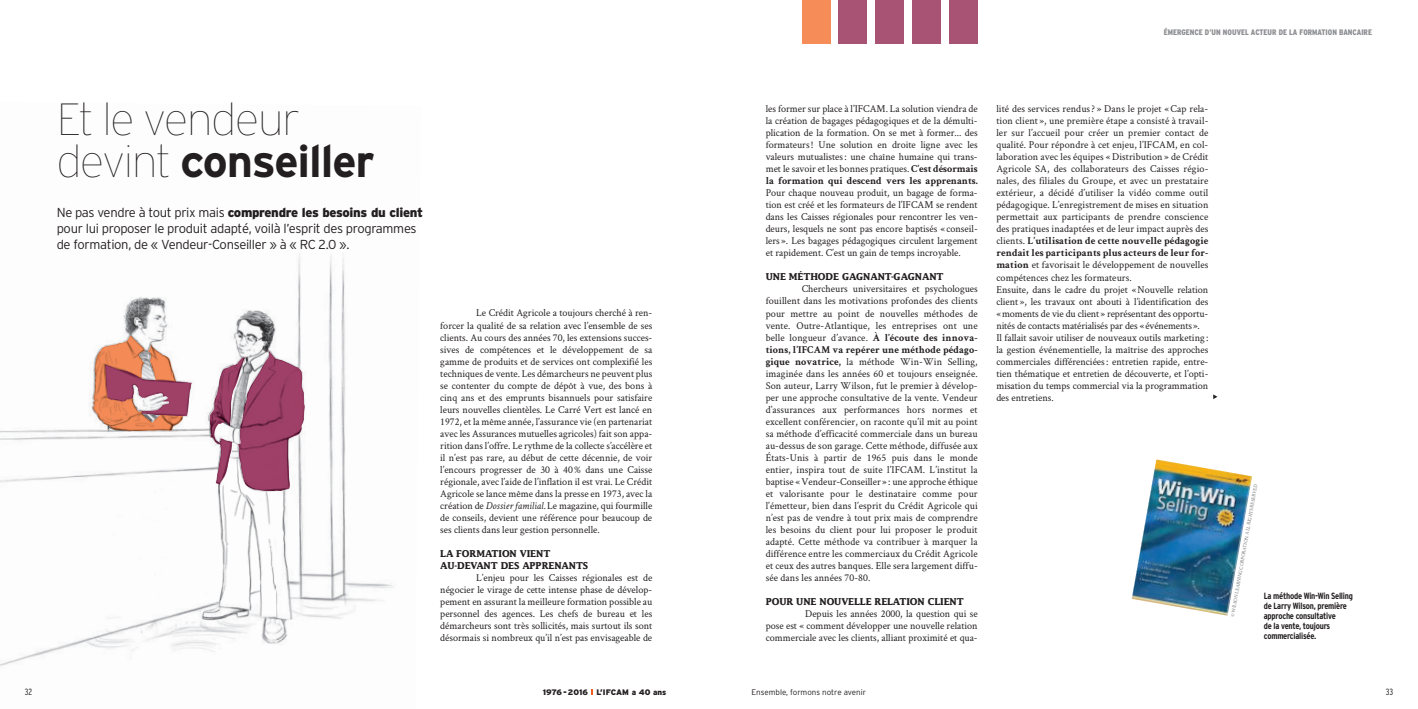
<style>
.page{position:relative;width:1418px;height:709px;background:#fff}
.page>*{position:absolute;margin:0;border:0;box-sizing:border-box;transform-origin:0 0}
.t1{font:100 45px/42px "Interstate";letter-spacing:-.025em;color:#231f20}
.t2{font:300 13px/16px "Interstate";letter-spacing:-.025em;color:#231f20}
.t3{font:10.5px/12px "Crimson Text";color:#231f20;text-align:justify}
.t4{font:700 9.5px/12px "Lucida";letter-spacing:-.01em;color:#231f20;scale:.95 1}
.t5{font:700 condensed 9px/10px "Interstate";letter-spacing:-.025em;color:#231f20}
.t6{font:300 condensed 9px "Interstate";color:#231f20}
.t7{font:900 condensed 8px "Interstate";color:#8d8f92}
.t8{font:300 8px "Interstate";color:#231f20}
.t9{font:900 8px "Interstate";color:#231f20}
.t10{font:5px "Athelas";color:#7c7e81;scale:.95 1}
.s1{font-weight:700}
.s2{font-weight:900}
.s3{font-style:italic}
</style>
<div class="page">
<svg style="left:138px;top:335px;width:54px;height:97px"></svg>
<img style="left:123px;top:298px;width:15px;height:18px">
<img style="left:138px;top:297px;width:134px;height:22px">
<img style="left:297px;top:255px;width:48px;height:135px">
<img style="left:123px;top:316px;width:15px;height:20px">
<img style="left:0;top:394px;width:138px;height:89px">
<img style="left:183px;top:389px;width:7px;height:27px">
<img style="left:329px;top:390px;width:16px;height:36px">
<img style="left:282px;top:426px;width:64px;height:142px">
<img style="left:136px;top:460px;width:141px;height:70px">
<img style="left:213px;top:530px;width:62px;height:73px">
<img style="left:275px;top:568px;width:118px;height:76px">
<img style="left:0;top:617px;width:135px;height:49px">
<img style="left:135px;top:603px;width:141px;height:49px">
<img style="left:93px;top:336px;width:90px;height:95px">
<img style="left:238px;top:350px;width:67px;height:141px">
<img style="left:209px;top:357px;width:37px;height:128px">
<img style="left:105px;top:366px;width:57px;height:35px">
<img style="left:1131px;top:459px;width:120px;height:156px">
<svg style="left:1213px;top:394px;width:4px;height:5px"></svg>
<div style="left:801px;top:0;width:29px;height:44px;background:#f68d58"></div>
<div style="left:838px;top:0;width:29px;height:44px;background:#a85374"></div>
<div style="left:875px;top:0;width:29px;height:44px;background:#a85374"></div>
<div style="left:912px;top:0;width:28px;height:44px;background:#a85374"></div>
<div style="left:949px;top:0;width:28px;height:44px;background:#a85374"></div>
<h1 class="t1" style="left:57px;top:98px;width:319px">Et le vendeur devint <span class="s1">conseiller</span></h1>
<p class="t2" style="left:57px;top:204px;width:368px">Ne pas vendre à tout prix mais <span class="s2">comprendre les besoins du client </span>pour lui proposer le produit adapté, voilà l’esprit des programmes de formation, de « Vendeur-Conseiller » à « RC 2.0 ».</p>
<p class="t3" style="left:440px;top:307px;width:213px;text-indent:36px">Le Crédit Agricole a toujours cherché à ren&shy;forcer la qualité de sa relation avec l’ensemble de ses clients. Au cours des années 70, les extensions succes&shy;sives de compétences et le développement de sa gamme de produits et de services ont complexifié les techniques de vente. Les démarcheurs ne peuvent plus se contenter du compte de dépôt à vue, des bons à cinq ans et des emprunts bisannuels pour satisfaire leurs nouvelles clientèles. Le Carré Vert est lancé en 1972, et la même année, l’assurance vie (en partenariat avec les Assurances mutuelles agricoles) fait son appa&shy;rition dans l’offre. Le rythme de la collecte s’accélère et il n’est pas rare, au début de cette décennie, de voir l’encours progresser de 30 à 40 % dans une Caisse régionale, avec l’aide de l’inflation il est vrai. Le Crédit Agricole se lance même dans la presse en 1973, avec la création de <span class="s3">Dossier familial.</span> Le magazine, qui fourmille de conseils, devient une référence pour beaucoup de ses clients dans leur gestion personnelle.</p>
<p class="t4" style="left:440px;top:547px;width:157px">LA FORMATION VIENT<br>AU-DEVANT DES APPRENANTS</p>
<p class="t3" style="left:440px;top:571px;width:213px;text-indent:36px">L’enjeu pour les Caisses régionales est de négocier le virage de cette intense phase de dévelop&shy;pement en assurant la meilleure formation possible au personnel des agences. Les chefs de bureau et les démarcheurs sont très sollicités, mais surtout ils sont désormais si nombreux qu’il n’est pas envisageable de</p>
<p class="t7" style="left:1163px;top:27px;width:210px">ÉMERGENCE D’UN NOUVEL ACTEUR DE LA FORMATION BANCAIRE</p>
<p class="t3" style="left:765px;top:103px;width:213px">les former sur place à l’IFCAM. La solution viendra de la création de bagages pédagogiques et de la démulti&shy;plication de la formation. On se met à former... des formateurs ! Une solution en droite ligne avec les valeurs mutualistes : une chaîne humaine qui trans&shy;met le savoir et les bonnes pratiques. <span class="s1">C’est désormais la formation qui descend vers les apprenants.</span></p>
<p class="t3" style="left:765px;top:187px;width:213px">Pour chaque nouveau produit, un bagage de forma&shy;tion est créé et les formateurs de l’IFCAM se rendent dans les Caisses régionales pour rencontrer les ven&shy;deurs, lesquels ne sont pas encore baptisés « conseil&shy;lers ». Les bagages pédagogiques circulent largement et rapidement. C’est un gain de temps incroyable.</p>
<p class="t4" style="left:765px;top:271px;width:189px">UNE MÉTHODE GAGNANT-GAGNANT</p>
<p class="t3" style="left:765px;top:283px;width:213px;text-indent:36px">Chercheurs universitaires et psychologues fouillent dans les motivations profondes des clients pour mettre au point de nouvelles méthodes de vente. Outre-Atlantique, les entreprises ont une belle longueur d’avance. <span class="s1">À l’écoute des innova&shy;tions, l’IFCAM va repérer une méthode pédago&shy;gique novatrice,</span> la méthode Win-Win Selling, imaginée dans les années 60 et toujours enseignée.<br>Son auteur, Larry Wilson, fut le premier à dévelop&shy;per une approche consultative de la vente. Vendeur d’assurances aux performances hors normes et excellent conférencier, on raconte qu’il mit au point sa méthode d’efficacité commerciale dans un bureau au-dessus de son garage. Cette méthode, diffusée aux États-Unis à partir de 1965 puis dans le monde entier, inspira tout de suite l’IFCAM. L’institut la baptise « Vendeur-Conseiller » : une approche éthique et valorisante pour le destinataire comme pour l’émetteur, bien dans l’esprit du Crédit Agricole qui n’est pas de vendre à tout prix mais de comprendre les besoins du client pour lui proposer le produit adapté. Cette méthode va contribuer à marquer la différence entre les commerciaux du Crédit Agricole et ceux des autres banques. Elle sera largement diffu&shy;sée dans les années 70-80.</p>
<p class="t4" style="left:765px;top:595px;width:210px">POUR UNE NOUVELLE RELATION CLIENT</p>
<p class="t3" style="left:765px;top:607px;width:213px;text-indent:39px">Depuis les années 2000, la question qui se pose est « comment développer une nouvelle relation commerciale avec les clients, alliant proximité et qua-</p>
<p class="t3" style="left:996px;top:103px;width:213px;text-align:left">lité des services rendus ? » Dans le projet « Cap rela&shy;tion client », une première étape a consisté à travail&shy;ler sur l’accueil pour créer un premier contact de qualité. Pour répondre à cet enjeu, l’IFCAM, en col&shy;laboration avec les équipes « Distribution » de Crédit Agricole SA, des collaborateurs des Caisses régio&shy;nales, des filiales du Groupe, et avec un prestataire extérieur, a décidé d’utiliser la vidéo comme outil pédagogique. L’enregistrement de mises en situation permettait aux participants de prendre conscience des pratiques inadaptées et de leur impact auprès des clients. <span class="s1">L’utilisation de cette nouvelle pédagogie rendait les participants plus acteurs de leur for&shy;mation</span> et favorisait le développement de nouvelles compétences chez les formateurs.<br>Ensuite, dans le cadre du projet « Nouvelle relation client », les travaux ont abouti à l’identification des « moments de vie du client » représentant des opportu&shy;nités de contacts matérialisés par des « événements ».<br>Il fallait savoir utiliser de nouveaux outils marketing : la gestion événementielle, la maîtrise des approches commerciales différenciées : entretien rapide, entre&shy;tien thématique et entretien de découverte, et l’opti&shy;misation du temps commercial via la programmation des entretiens.</p>
<p class="t10" style="left:1228px;top:616px;width:143px;rotate:-80deg">© WILSON LEARNING CORPORATION. ALL RIGHTSRESERVED</p>
<p class="t5" style="left:1263px;top:590px;width:91px">La méthode Win-Win Selling de Larry Wilson, première approche consultative<br>de la vente, toujours commercialisée.</p>
<p class="t6" style="left:25px;top:686px;width:9px">32</p>
<p class="t6" style="left:1385px;top:686px;width:9px">33</p>
<p class="t9" style="left:543px;top:687px;width:125px">1976 - 2016 L’IFCAM a 40 ans</p>
<p class="t8" style="left:751px;top:687px;width:116px">Ensemble, formons notre avenir</p>
</div>
